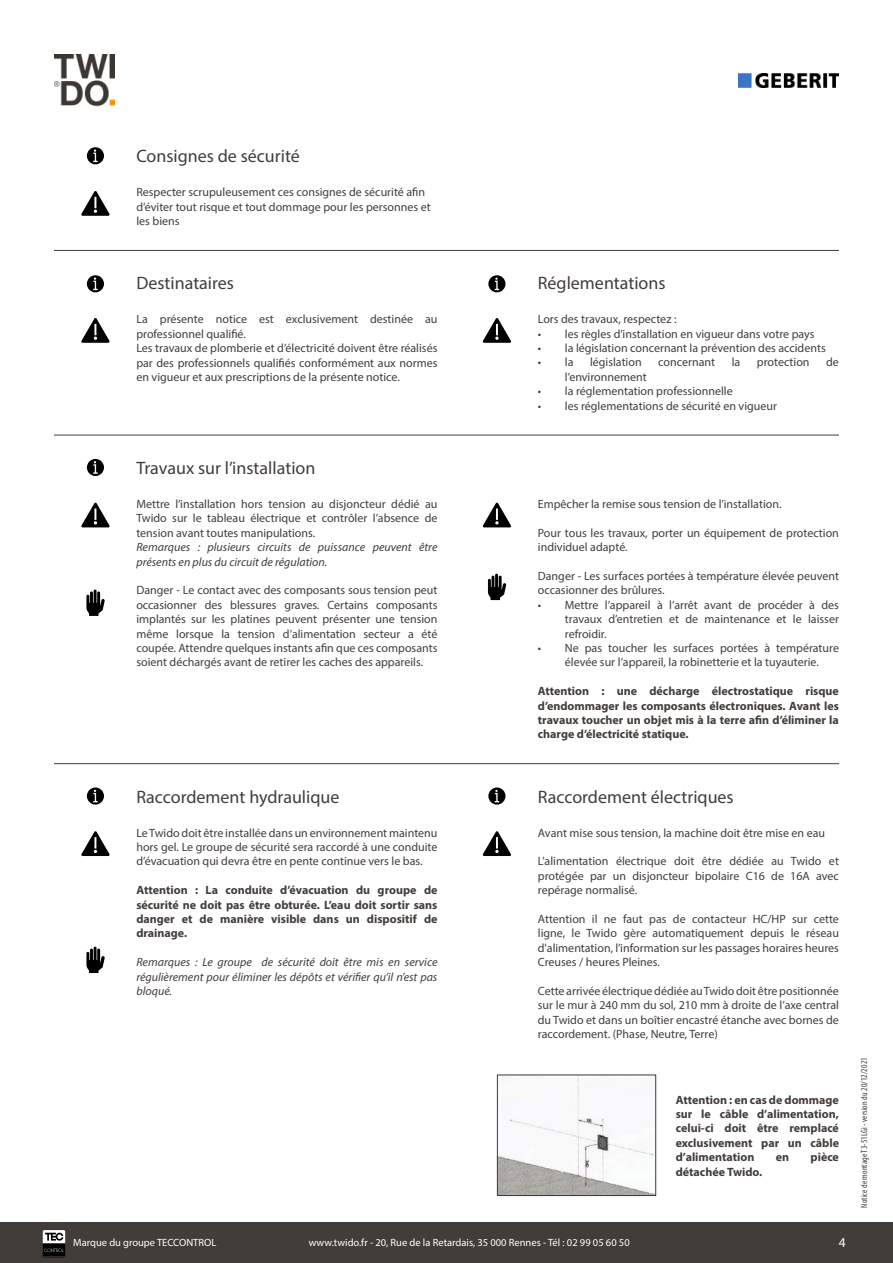
<style>
.page{position:relative;width:893px;height:1263px;background:#fff}
.page>*{position:absolute;margin:0;border:0;box-sizing:border-box;transform-origin:0 0}
.t1{font:18px "Myriad Pro";color:#433d3a}
.t2{font:13.5px "Myriad Pro";color:#fff}
.t3{font:12px/14.4px "Myriad Pro";color:#433d3a;text-align:justify}
.t4{font:700 12px/14.4px "Myriad Pro";color:#433d3a;text-align:justify}
.t5{font:italic 12px/14.4px "Myriad Pro";color:#433d3a}
.t6{font:10.5px "Myriad Pro";color:#fff}
.t7{font:condensed 9px "Myriad Pro";letter-spacing:.01em;color:#433d3a}
</style>
<div class="page">
<div style="left:0;top:1222px;width:893px;height:41px;background:#433d3a"></div>
<svg style="left:42px;top:1230px;width:24px;height:27px"></svg>
<img style="left:54px;top:54px;width:60px;height:53px">
<img style="left:499px;top:1076px;width:155px;height:118px">
<div style="left:497px;top:1074px;width:159px;height:122px;border:1px solid #3d3733"></div>
<hr style="left:54px;top:250px;width:785px;height:1px;background:#433d3a">
<hr style="left:54px;top:435px;width:785px;height:1px;background:#433d3a">
<hr style="left:54px;top:763px;width:785px;height:1px;background:#433d3a">
<svg style="left:87px;top:275px;width:17px;height:17px"></svg>
<svg style="left:87px;top:147px;width:17px;height:17px"></svg>
<svg style="left:87px;top:787px;width:17px;height:18px"></svg>
<svg style="left:87px;top:459px;width:17px;height:17px"></svg>
<svg style="left:488px;top:275px;width:17px;height:17px"></svg>
<svg style="left:488px;top:787px;width:17px;height:18px"></svg>
<svg style="left:482px;top:318px;width:29px;height:25px"></svg>
<svg style="left:482px;top:502px;width:29px;height:25px"></svg>
<svg style="left:482px;top:831px;width:29px;height:25px"></svg>
<svg style="left:81px;top:318px;width:29px;height:25px"></svg>
<svg style="left:81px;top:191px;width:29px;height:25px"></svg>
<svg style="left:81px;top:502px;width:29px;height:25px"></svg>
<svg style="left:81px;top:831px;width:29px;height:25px"></svg>
<svg style="left:488px;top:574px;width:18px;height:26px"></svg>
<svg style="left:86px;top:589px;width:19px;height:27px"></svg>
<svg style="left:86px;top:947px;width:19px;height:26px"></svg>
<img style="left:739px;top:74px;width:100px;height:14px">
<h1 class="t1" style="left:136px;top:145px;width:165px">Consignes de sécurité</h1>
<p class="t3" style="left:136px;top:185px;width:296px;text-align:left">Respecter scrupuleusement ces consignes de sécurité afin d’éviter tout risque et tout dommage pour les personnes et les biens</p>
<h1 class="t1" style="left:136px;top:272px;width:99px">Destinataires</h1>
<p class="t3" style="left:136px;top:312px;width:303px;text-align:left">La présente notice est exclusivement destinée au professionnel qualifié.<br>Les travaux de plomberie et d’électricité doivent être réalisés par des professionnels qualifiés conformément aux normes en vigueur et aux prescriptions de la présente notice.</p>
<h1 class="t1" style="left:538px;top:272px;width:129px">Réglementations</h1>
<p class="t3" style="left:538px;top:312px;width:140px">Lors des travaux, respectez :</p>
<p class="t3" style="left:538px;top:326px;width:278px">• les règles d’installation en vigueur dans votre pays</p>
<p class="t3" style="left:538px;top:341px;width:289px">• la législation concernant la prévention des accidents</p>
<p class="t3" style="left:538px;top:355px;width:37px">• la</p>
<p class="t3" style="left:590px;top:355px;width:53px">législation</p>
<p class="t3" style="left:658px;top:355px;width:58px">concernant</p>
<p class="t3" style="left:732px;top:355px;width:10px">la</p>
<p class="t3" style="left:757px;top:355px;width:54px">protection</p>
<p class="t3" style="left:826px;top:355px;width:14px">de</p>
<p class="t3" style="left:565px;top:369px;width:83px">l’environnement</p>
<p class="t3" style="left:538px;top:384px;width:196px">• la réglementation professionnelle</p>
<p class="t3" style="left:538px;top:398px;width:241px">• les réglementations de sécurité en vigueur</p>
<h1 class="t1" style="left:136px;top:457px;width:181px">Travaux sur l’installation</h1>
<p class="t3" style="left:136px;top:496px;width:303px">Mettre l’installation hors tension au disjoncteur dédié au Twido sur le tableau électrique et contrôler l’absence de tension avant toutes manipulations.</p>
<p class="t5" style="left:136px;top:540px;width:303px">Remarques : plusieurs circuits de puissance peuvent être présents en plus du circuit de régulation.</p>
<p class="t3" style="left:136px;top:583px;width:303px">Danger - Le contact avec des composants sous tension peut occasionner des blessures graves. Certains composants implantés sur les platines peuvent présenter une tension même lorsque la tension d’alimentation secteur a été coupée. Attendre quelques instants afin que ces composants soient déchargés avant de retirer les caches des appareils.</p>
<p class="t3" style="left:538px;top:496px;width:245px">Empêcher la remise sous tension de l’installation.</p>
<p class="t3" style="left:538px;top:525px;width:303px">Pour tous les travaux, porter un équipement de protection individuel adapté.</p>
<p class="t3" style="left:538px;top:568px;width:303px">Danger - Les surfaces portées à température élevée peuvent occasionner des brûlures.</p>
<p class="t3" style="left:565px;top:597px;width:276px;text-indent:-27px">• Mettre l’appareil à l’arrêt avant de procéder à des travaux d’entretien et de maintenance et le laisser refroidir.</p>
<p class="t3" style="left:538px;top:640px;width:303px;text-align:center">• Ne pas toucher les surfaces portées à température élevée sur l’appareil, la robinetterie et la tuyauterie.</p>
<p class="t4" style="left:538px;top:683px;width:303px">Attention : une décharge électrostatique risque d’endommager les composants électroniques. Avant les travaux toucher un objet mis à la terre afin d’éliminer la charge d’électricité statique.</p>
<h1 class="t1" style="left:136px;top:785px;width:205px">Raccordement hydraulique</h1>
<h1 class="t1" style="left:538px;top:785px;width:197px">Raccordement électriques</h1>
<p class="t3" style="left:136px;top:825px;width:303px">Le Twido doit être installée dans un environnement maintenu hors gel. Le groupe de sécurité sera raccordé à une conduite d’évacuation qui devra être en pente continue vers le bas.</p>
<p class="t4" style="left:136px;top:882px;width:303px">Attention : La conduite d’évacuation du groupe de sécurité ne doit pas être obturée. L’eau doit sortir sans danger et de manière visible dans un dispositif de drainage.</p>
<p class="t5" style="left:136px;top:955px;width:303px;text-align:justify">Remarques : Le groupe de sécurité doit être mis en service régulièrement pour éliminer les dépôts et vérifier qu’il n’est pas bloqué.</p>
<p class="t3" style="left:538px;top:825px;width:289px">Avant mise sous tension, la machine doit être mise en eau</p>
<p class="t3" style="left:538px;top:854px;width:303px">L'alimentation électrique doit être dédiée au Twido et protégée par un disjoncteur bipolaire C16 de 16A avec repérage normalisé.</p>
<p class="t3" style="left:538px;top:911px;width:303px">Attention il ne faut pas de contacteur HC/HP sur cette ligne, le Twido gère automatiquement depuis le réseau d'alimentation, l’information sur les passages horaires heures Creuses / heures Pleines.</p>
<p class="t3" style="left:538px;top:983px;width:303px">Cette arrivée électrique dédiée au Twido doit être positionnée sur le mur à 240 mm du sol, 210 mm à droite de l’axe central du Twido et dans un boîtier encastré étanche avec bornes de raccordement. (Phase, Neutre, Terre)</p>
<p class="t4" style="left:676px;top:1092px;width:165px">Attention : en cas de dommage sur le câble d’alimentation, celui-ci doit être remplacé exclusivement par un câble d’alimentation</p>
<p class="t4" style="left:776px;top:1149px;width:15px">en</p>
<p class="t4" style="left:810px;top:1149px;width:30px">pièce</p>
<p class="t4" style="left:676px;top:1164px;width:88px">détachée Twido.</p>
<p class="t6" style="left:73px;top:1236px;width:145px">Marque du groupe TECCONTROL</p>
<p class="t6" style="left:309px;top:1236px;width:322px">www.twido.fr - 20, Rue de la Retardais, 35 000 Rennes - Tél : 02 99 05 60 50</p>
<p class="t2" style="left:839px;top:1234px;width:8px">4</p>
<p class="t7" style="left:859px;top:1207px;width:152px;rotate:-90deg">Notice de montage T3-51LGi - version du 20/12/2021</p>
</div>
